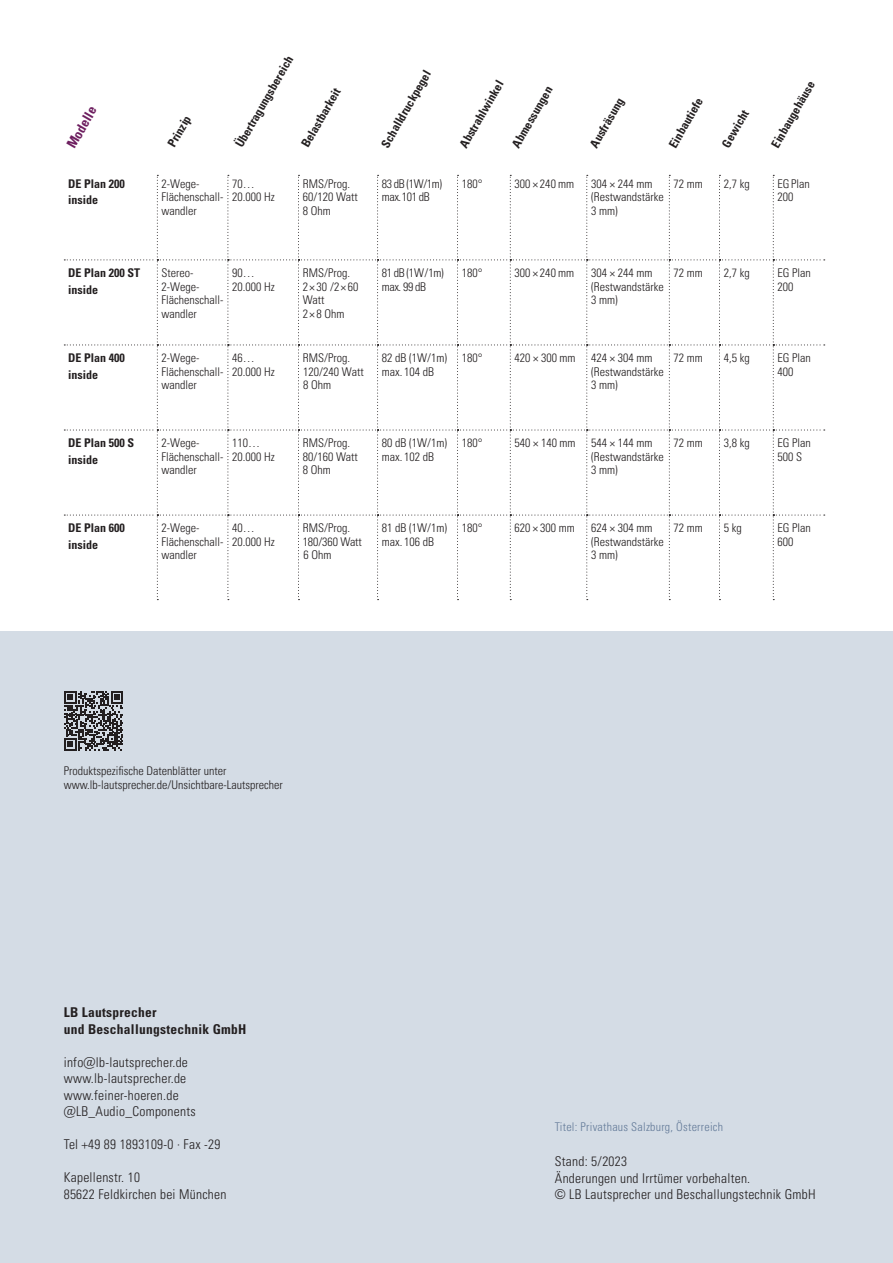
<style>
.page{position:relative;width:893px;height:1263px;background:#fff}
.page>*{position:absolute;margin:0;border:0;box-sizing:border-box;transform-origin:0 0}
.t1{font:300 condensed 13.5px/16.5px "Univers LT Pro";letter-spacing:.02em;color:#231f20}
.t2{font:700 condensed 13.5px/16.5px "Univers LT Pro";letter-spacing:.02em;color:#231f20}
.t3{font:700 condensed 13.5px "Univers LT Pro";color:#6d1e5f}
.t4{font:300 condensed 12px/13.5px "Univers LT Pro";color:#231f20}
.t5{font:700 condensed 12px/16.5px "Univers LT Pro";color:#231f20}
.t6{font:300 condensed 12px/13.5px "Univers LT Pro";letter-spacing:-.035em;color:#231f20}
.t7{font:300 condensed 12px "Univers LT Pro";letter-spacing:.02em;color:#647b99}
</style>
<div class="page">
<svg style="left:64px;top:175px;width:761px;height:425px"></svg>
<div style="left:0;top:631px;width:893px;height:632px;background:#d4dce5"></div>
<svg style="left:64px;top:691px;width:59px;height:59px"></svg>
<p class="t3" style="left:63px;top:143px;width:47px;rotate:-60deg">Modelle</p>
<p class="t5" style="left:164px;top:141px;width:36px;rotate:-60deg">Prinzip</p>
<p class="t5" style="left:231px;top:142px;width:105px;rotate:-60deg">Übertragungsbereich</p>
<p class="t5" style="left:297px;top:142px;width:67px;rotate:-60deg">Belastbarkeit</p>
<p class="t5" style="left:377px;top:142px;width:88px;rotate:-60deg">Schalldruckpegel</p>
<p class="t5" style="left:455px;top:142px;width:77px;rotate:-60deg">Abstrahlwinkel</p>
<p class="t5" style="left:508px;top:142px;width:70px;rotate:-60deg">Abmessungen</p>
<p class="t5" style="left:586px;top:142px;width:57px;rotate:-60deg">Ausfräsung</p>
<p class="t5" style="left:665px;top:142px;width:57px;rotate:-60deg">Einbautiefe</p>
<p class="t5" style="left:718px;top:142px;width:43px;rotate:-60deg">Gewicht</p>
<p class="t5" style="left:767px;top:142px;width:76px;rotate:-60deg">Einbaugehäuse</p>
<p class="t5" style="left:68px;top:175px;width:58px">DE Plan 200 inside</p>
<p class="t4" style="left:162px;top:176px;width:63px">2-Wege-<br>Flächenschall&shy;wandler</p>
<p class="t4" style="left:232px;top:176px;width:44px">70…<br>20.000 Hz</p>
<p class="t4" style="left:303px;top:176px;width:57px">RMS/Prog.<br>60/120 Watt<br>8 Ohm</p>
<p class="t6" style="left:382px;top:176px;width:62px">83 dB (1W/1m) max.101 dB</p>
<p class="t4" style="left:462px;top:176px;width:22px">180°</p>
<p class="t4" style="left:514px;top:176px;width:61px">300 × 240 mm</p>
<p class="t4" style="left:591px;top:176px;width:74px">304 × 244 mm (Restwandstärke<br>3 mm)</p>
<p class="t4" style="left:674px;top:176px;width:31px">72 mm</p>
<p class="t4" style="left:724px;top:176px;width:27px">2,7 kg</p>
<p class="t4" style="left:777px;top:176px;width:34px">EGPlan<br>200</p>
<p class="t5" style="left:68px;top:264px;width:73px">DE Plan 200 ST inside</p>
<p class="t4" style="left:162px;top:265px;width:63px">Stereo-<br>2-Wege-<br>Flächenschall&shy;wandler</p>
<p class="t4" style="left:232px;top:265px;width:44px">90…<br>20.000 Hz</p>
<p class="t4" style="left:303px;top:265px;width:57px">RMS/Prog.<br>2×30 /2×60<br>Watt<br>2×8 Ohm</p>
<p class="t6" style="left:382px;top:265px;width:63px">81 dB (1W/1m) max. 99 dB</p>
<p class="t4" style="left:462px;top:265px;width:22px">180°</p>
<p class="t4" style="left:514px;top:265px;width:61px">300 × 240 mm</p>
<p class="t4" style="left:591px;top:265px;width:74px">304 × 244 mm (Restwandstärke<br>3 mm)</p>
<p class="t4" style="left:674px;top:265px;width:31px">72 mm</p>
<p class="t4" style="left:724px;top:265px;width:27px">2,7 kg</p>
<p class="t4" style="left:777px;top:265px;width:35px">EG Plan<br>200</p>
<p class="t5" style="left:68px;top:349px;width:58px">DE Plan 400 inside</p>
<p class="t4" style="left:162px;top:350px;width:63px">2-Wege-<br>Flächenschall&shy;wandler</p>
<p class="t4" style="left:232px;top:350px;width:44px">46…<br>20.000 Hz</p>
<p class="t4" style="left:303px;top:350px;width:62px">RMS/Prog.<br>120/240 Watt<br>8 Ohm</p>
<p class="t4" style="left:382px;top:350px;width:67px">82 dB (1W/1m) max. 104 dB</p>
<p class="t4" style="left:462px;top:350px;width:22px">180°</p>
<p class="t4" style="left:514px;top:350px;width:62px">420 × 300 mm</p>
<p class="t4" style="left:591px;top:350px;width:74px">424 × 304 mm (Restwandstärke<br>3 mm)</p>
<p class="t4" style="left:674px;top:350px;width:31px">72 mm</p>
<p class="t4" style="left:724px;top:350px;width:27px">4,5 kg</p>
<p class="t4" style="left:777px;top:350px;width:35px">EG Plan<br>400</p>
<p class="t5" style="left:68px;top:434px;width:67px">DE Plan 500 S inside</p>
<p class="t4" style="left:162px;top:436px;width:63px">2-Wege-<br>Flächenschall&shy;wandler</p>
<p class="t4" style="left:232px;top:436px;width:44px">110…<br>20.000 Hz</p>
<p class="t4" style="left:303px;top:436px;width:57px">RMS/Prog.<br>80/160 Watt<br>8 Ohm</p>
<p class="t4" style="left:382px;top:436px;width:67px">80 dB (1W/1m) max. 102 dB</p>
<p class="t4" style="left:462px;top:436px;width:22px">180°</p>
<p class="t4" style="left:514px;top:436px;width:62px">540 × 140 mm</p>
<p class="t4" style="left:591px;top:436px;width:74px">544 × 144 mm (Restwandstärke<br>3 mm)</p>
<p class="t4" style="left:674px;top:436px;width:31px">72 mm</p>
<p class="t4" style="left:724px;top:436px;width:27px">3,8 kg</p>
<p class="t4" style="left:777px;top:436px;width:35px">EG Plan<br>500 S</p>
<p class="t5" style="left:68px;top:519px;width:58px">DE Plan 600 inside</p>
<p class="t4" style="left:162px;top:521px;width:63px">2-Wege-<br>Flächenschall&shy;wandler</p>
<p class="t4" style="left:232px;top:521px;width:44px">40…<br>20.000 Hz</p>
<p class="t4" style="left:303px;top:521px;width:61px">RMS/Prog.<br>180/360 Watt<br>6 Ohm</p>
<p class="t4" style="left:382px;top:521px;width:67px">81 dB (1W/1m) max. 106 dB</p>
<p class="t4" style="left:462px;top:521px;width:22px">180°</p>
<p class="t4" style="left:514px;top:521px;width:62px">620 × 300 mm</p>
<p class="t4" style="left:591px;top:521px;width:74px">624 × 304 mm (Restwandstärke<br>3 mm)</p>
<p class="t4" style="left:674px;top:521px;width:31px">72 mm</p>
<p class="t4" style="left:724px;top:521px;width:19px">5 kg</p>
<p class="t4" style="left:777px;top:521px;width:35px">EG Plan<br>600</p>
<p class="t4" style="left:64px;top:764px;width:221px">Produktspezifische Datenblätter unter www.lb-lautsprecher.de/Unsichtbare-Lautsprecher</p>
<p class="t2" style="left:64px;top:1004px;width:184px">LB Lautsprecher<br>und Beschallungstechnik GmbH</p>
<p class="t1" style="left:64px;top:1053px;width:133px">info@lb-lautsprecher.de www.lb-lautsprecher.de www.feiner-hoeren.de @LB_Audio_Components</p>
<p class="t1" style="left:64px;top:1135px;width:158px">Tel +49 89 1893109-0 · Fax -29</p>
<p class="t1" style="left:64px;top:1168px;width:164px">Kapellenstr. 10<br>85622 Feldkirchen bei München</p>
<p class="t7" style="left:555px;top:1119px;width:170px">Titel: Privathaus Salzburg, Österreich</p>
<p class="t1" style="left:555px;top:1153px;width:262px">Stand: 5/2023<br>Änderungen und Irrtümer vorbehalten.<br>© LB Lautsprecher und Beschallungstechnik GmbH</p>
</div>
